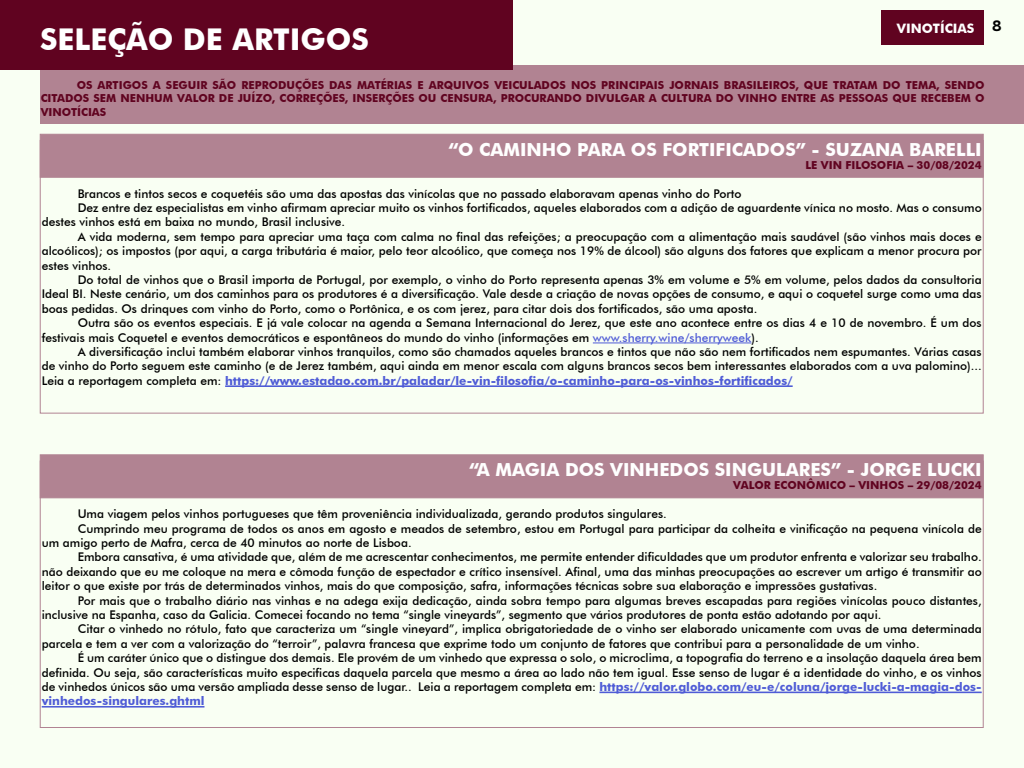
<style>
.page{position:relative;width:1024px;height:768px;background:#f9fff3}
.page>*{position:absolute;margin:0;border:0;box-sizing:border-box;transform-origin:0 0}
.t1{font:700 30px "Futura BT";color:#fff}
.t2{font:700 18px "Futura BT";color:#fff}
.t3{font:700 13px "Futura BT";color:#fff}
.t4{font:500 12px "Futura BT";color:#000}
.t5{font:700 12px "Futura BT";color:#4f5cd6}
.t6{font:700 11px/13.2px "Futura BT";color:#600320;text-align:justify}
.s1{color:#4f5cd6}
.s2{font-weight:500;color:#000}
.s3{font-weight:700;color:#4f5cd6}
</style>
<div class="page">
<div style="left:882px;top:10px;width:102px;height:34px;background:#600320"></div>
<div style="left:40px;top:65px;width:984px;height:58px;background:#b18392"></div>
<div style="left:0;top:0;width:513px;height:70px;background:#600320"></div>
<div style="left:40px;top:134px;width:944px;height:44px;background:#b18392;border:1px solid #b18392"></div>
<hr style="left:593px;top:343px;width:158px;height:1px;background:#4f5cd6">
<hr style="left:225px;top:385px;width:568px;height:2px;background:#4f5cd6">
<div style="left:40px;top:454px;width:944px;height:44px;background:#b18392;border:1px solid #b18392"></div>
<hr style="left:599px;top:692px;width:383px;height:1px;background:#4f5cd6">
<hr style="left:42px;top:706px;width:162px;height:2px;background:#4f5cd6">
<h1 class="t1" style="left:40px;top:21px;width:331px">SELEÇÃO DE ARTIGOS</h1>
<p class="t3" style="left:897px;top:21px;width:106px">VINOTÍCIAS <sup>8</sup></p>
<p class="t6" style="left:41px;top:79px;width:945px;text-indent:36px">OS ARTIGOS A SEGUIR SÃO REPRODUÇÕES DAS MATÉRIAS E ARQUIVOS VEICULADOS NOS PRINCIPAIS JORNAIS BRASILEIROS, QUE TRATAM DO TEMA, SENDO CITADOS SEM NENHUM VALOR DE JUÍZO, CORREÇÕES, INSERÇÕES OU CENSURA, PROCURANDO DIVULGAR A CULTURA DO VINHO ENTRE AS PESSOAS QUE RECEBEM O VINOTÍCIAS</p>
<h2 class="t2" style="left:449px;top:138px;width:535px">“O CAMINHO PARA OS FORTIFICADOS” - SUZANA BARELLI</h2>
<p class="t6" style="left:805px;top:158px;width:178px">LE VIN FILOSOFIA – 30/08/2024</p>
<p class="t4" style="left:78px;top:186px;width:665px">Brancos e tintos secos e coquetéis são uma das apostas das vinícolas que no passado elaboravam apenas vinho do Porto</p>
<p class="t4" style="left:78px;top:200px;width:906px">Dez entre dez especialistas em vinho afirmam apreciar muito os vinhos fortificados, aqueles elaborados com a adição de aguardente vínica no mosto. Mas o consumo</p>
<p class="t4" style="left:42px;top:215px;width:305px">destes vinhos está em baixa no mundo, Brasil inclusive.</p>
<p class="t4" style="left:78px;top:229px;width:905px">A vida moderna, sem tempo para apreciar uma taça com calma no final das refeições; a preocupação com a alimentação mais saudável (são vinhos mais doces e</p>
<p class="t4" style="left:42px;top:244px;width:941px">alcoólicos); os impostos (por aqui, a carga tributária é maior, pelo teor alcoólico, que começa nos 19% de álcool) são alguns dos fatores que explicam a menor procura por</p>
<p class="t4" style="left:42px;top:258px;width:71px">estes vinhos.</p>
<p class="t4" style="left:78px;top:272px;width:905px">Do total de vinhos que o Brasil importa de Portugal, por exemplo, o vinho do Porto representa apenas 3% em volume e 5% em volume, pelos dados da consultoria</p>
<p class="t4" style="left:42px;top:287px;width:941px">Ideal BI. Neste cenário, um dos caminhos para os produtores é a diversificação. Vale desde a criação de novas opções de consumo, e aqui o coquetel surge como uma das</p>
<p class="t4" style="left:42px;top:301px;width:717px">boas pedidas. Os drinques com vinho do Porto, como o Portônica, e os com jerez, para citar dois dos fortificados, são uma aposta.</p>
<p class="t4" style="left:78px;top:316px;width:905px">Outra são os eventos especiais. E já vale colocar na agenda a Semana Internacional do Jerez, que este ano acontece entre os dias 4 e 10 de novembro. É um dos</p>
<p class="t4" style="left:42px;top:330px;width:718px">festivais mais Coquetel e eventos democráticos e espontâneos do mundo do vinho (informações em <span class="s1">www.sherry.wine/sherryweek</span>).</p>
<p class="t4" style="left:78px;top:344px;width:905px">A diversificação inclui também elaborar vinhos tranquilos, como são chamados aqueles brancos e tintos que não são nem fortificados nem espumantes. Várias casas</p>
<p class="t4" style="left:42px;top:359px;width:942px">de vinho do Porto seguem este caminho (e de Jerez também, aqui ainda em menor escala com alguns brancos secos bem interessantes elaborados com a uva palomino)...</p>
<p class="t5" style="left:42px;top:373px;width:752px"><span class="s2">Leia a reportagem completa em:</span> https://www.estadao.com.br/paladar/le-vin-filosofia/o-caminho-para-os-vinhos-fortificados/</p>
<h2 class="t2" style="left:469px;top:459px;width:514px">“A MAGIA DOS VINHEDOS SINGULARES” - JORGE LUCKI</h2>
<p class="t6" style="left:733px;top:479px;width:250px">VALOR ECONÔMICO – VINHOS – 29/08/2024</p>
<p class="t4" style="left:78px;top:507px;width:591px">Uma viagem pelos vinhos portugueses que têm proveniência individualizada, gerando produtos singulares.</p>
<p class="t4" style="left:78px;top:521px;width:905px">Cumprindo meu programa de todos os anos em agosto e meados de setembro, estou em Portugal para participar da colheita e vinificação na pequena vinícola de</p>
<p class="t4" style="left:42px;top:535px;width:371px">um amigo perto de Mafra, cerca de 40 minutos ao norte de Lisboa.</p>
<p class="t4" style="left:78px;top:550px;width:905px">Embora cansativa, é uma atividade que, além de me acrescentar conhecimentos, me permite entender dificuldades que um produtor enfrenta e valorizar seu trabalho.</p>
<p class="t4" style="left:42px;top:564px;width:942px">não deixando que eu me coloque na mera e cômoda função de espectador e crítico insensível. Afinal, uma das minhas preocupações ao escrever um artigo é transmitir ao</p>
<p class="t4" style="left:42px;top:579px;width:837px">leitor o que existe por trás de determinados vinhos, mais do que composição, safra, informações técnicas sobre sua elaboração e impressões gustativas.</p>
<p class="t4" style="left:78px;top:593px;width:905px">Por mais que o trabalho diário nas vinhas e na adega exija dedicação, ainda sobra tempo para algumas breves escapadas para regiões vinícolas pouco distantes,</p>
<p class="t4" style="left:42px;top:607px;width:841px">inclusive na Espanha, caso da Galicia. Comecei focando no tema “single vineyards”, segmento que vários produtores de ponta estão adotando por aqui.</p>
<p class="t4" style="left:78px;top:622px;width:905px">Citar o vinhedo no rótulo, fato que caracteriza um “single vineyard”, implica obrigatoriedade de o vinho ser elaborado unicamente com uvas de uma determinada</p>
<p class="t4" style="left:42px;top:636px;width:879px">parcela e tem a ver com a valorização do “terroir”, palavra francesa que exprime todo um conjunto de fatores que contribui para a personalidade de um vinho.</p>
<p class="t4" style="left:78px;top:651px;width:905px">É um caráter único que o distingue dos demais. Ele provém de um vinhedo que expressa o solo, o microclima, a topografia do terreno e a insolação daquela área bem</p>
<p class="t4" style="left:42px;top:665px;width:942px">definida. Ou seja, são características muito especificas daquela parcela que mesmo a área ao lado não tem igual. Esse senso de lugar é a identidade do vinho, e os vinhos</p>
<p class="t4" style="left:42px;top:679px;width:942px">de vinhedos únicos são uma versão ampliada desse senso de lugar.. Leia a reportagem completa em: <span class="s3">https://valor.globo.com/eu-e/coluna/jorge-lucki-a-magia-dos-</span></p>
<p class="t5" style="left:42px;top:694px;width:164px">vinhedos-singulares.ghtml</p>
</div>
